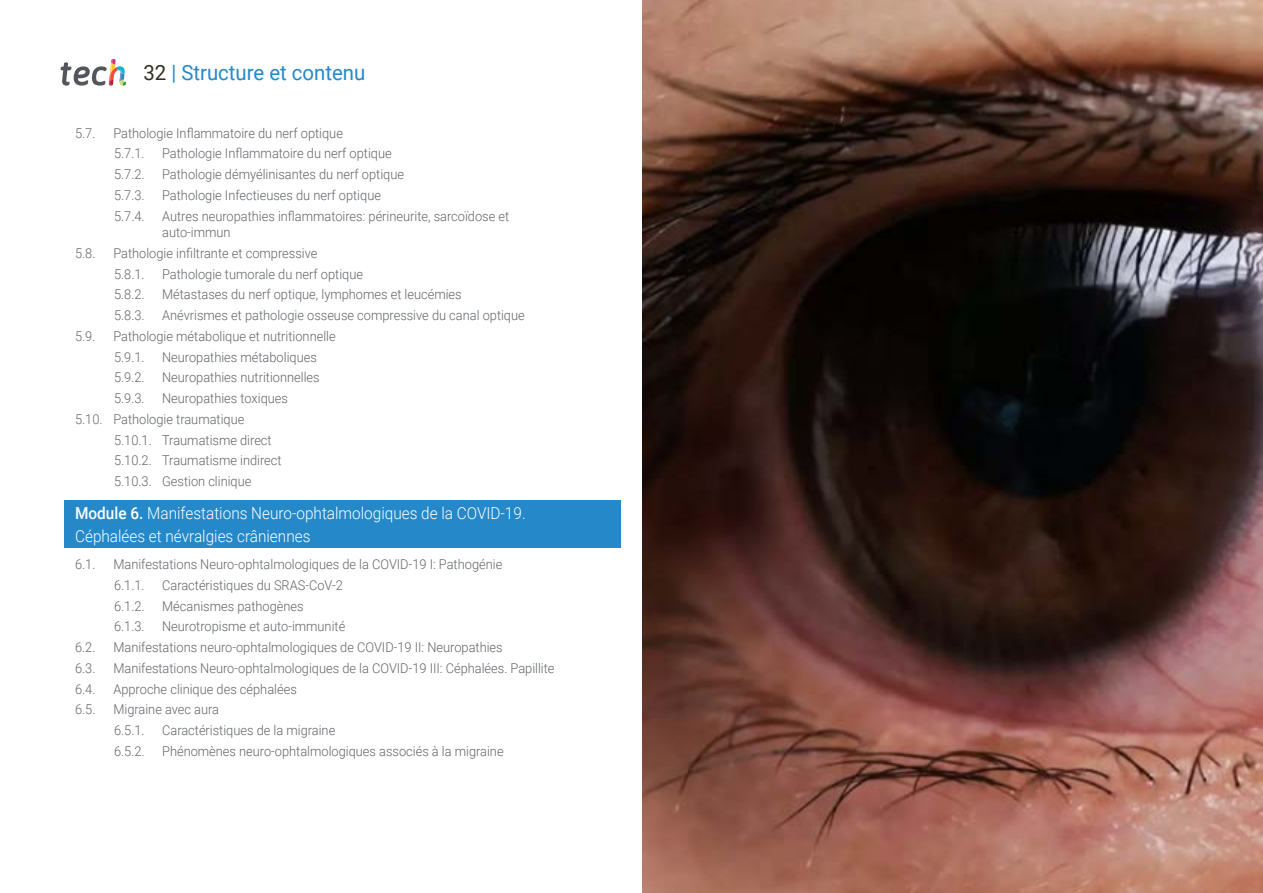
<style>
.page{position:relative;width:1263px;height:893px;background:#fff}
.page>*{position:absolute;margin:0;border:0;box-sizing:border-box;transform-origin:0 0}
.t1{font:21px "Roboto";color:#2488c9}
.t2{font:300 16.5px/22.5px "Roboto";color:#fff;scale:.93 1}
.t3{font:300 13.5px/20.7px "Roboto";color:#61646a;scale:.95 1}
.s1{color:#312e20}
.s2{font-weight:500}
</style>
<div class="page">
<svg style="left:61px;top:59px;width:65px;height:27px"></svg>
<div style="left:64px;top:501px;width:557px;height:47px;background:#2488c9"></div>
<img style="left:642px;top:0;width:621px;height:893px">
<h1 class="t1" style="left:144px;top:57px;width:223px"><span class="s1">32</span> | Structure et contenu</h1>
<p class="t3" style="left:75px;top:122px;width:23px">5.7.</p>
<p class="t3" style="left:113px;top:122px;width:243px">Pathologie Inflammatoire du nerf optique<br>5.7.1.</p>
<p class="t3" style="left:162px;top:143px;width:243px">Pathologie Inflammatoire du nerf optique</p>
<p class="t3" style="left:114px;top:164px;width:34px">5.7.2.</p>
<p class="t3" style="left:162px;top:164px;width:256px">Pathologie démyélinisantes du nerf optique</p>
<p class="t3" style="left:114px;top:184px;width:34px">5.7.3.</p>
<p class="t3" style="left:162px;top:184px;width:232px">Pathologie Infectieuses du nerf optique</p>
<p class="t3" style="left:114px;top:205px;width:34px">5.7.4.</p>
<p class="t3" style="left:162px;top:207px;width:367px;line-height:16.5px">Autres neuropathies inflammatoires: périneurite, sarcoïdose et auto-immun</p>
<p class="t3" style="left:75px;top:242px;width:23px">5.8.</p>
<p class="t3" style="left:113px;top:242px;width:216px">Pathologie infiltrante et compressive<br>5.8.1.</p>
<p class="t3" style="left:162px;top:263px;width:213px">Pathologie tumorale du nerf optique</p>
<p class="t3" style="left:114px;top:284px;width:34px">5.8.2.</p>
<p class="t3" style="left:162px;top:284px;width:317px">Métastases du nerf optique, lymphomes et leucémies</p>
<p class="t3" style="left:114px;top:305px;width:34px">5.8.3.</p>
<p class="t3" style="left:162px;top:305px;width:383px">Anévrismes et pathologie osseuse compressive du canal optique</p>
<p class="t3" style="left:75px;top:325px;width:23px">5.9.</p>
<p class="t3" style="left:113px;top:325px;width:236px">Pathologie métabolique et nutritionnelle<br>5.9.1.</p>
<p class="t3" style="left:162px;top:346px;width:164px">Neuropathies métaboliques</p>
<p class="t3" style="left:114px;top:367px;width:34px">5.9.2.</p>
<p class="t3" style="left:162px;top:367px;width:167px">Neuropathies nutritionnelles</p>
<p class="t3" style="left:114px;top:388px;width:34px">5.9.3.</p>
<p class="t3" style="left:75px;top:388px;width:226px;text-indent:87px">Neuropathies toxiques<br>5.10. Pathologie traumatique</p>
<p class="t3" style="left:114px;top:429px;width:178px">5.10.1. Traumatisme direct<br>5.10.2. Traumatisme indirect<br>5.10.3. Gestion clinique</p>
<p class="t2" style="left:75px;top:502px;width:486px"><span class="s2">Module 6.</span> Manifestations Neuro-ophtalmologiques de la COVID-19.<br>Céphalées et névralgies crâniennes</p>
<p class="t3" style="left:75px;top:553px;width:23px">6.1.</p>
<p class="t3" style="left:113px;top:553px;width:411px">Manifestations Neuro-ophtalmologiques de la COVID-19 I: Pathogénie<br>6.1.1.</p>
<p class="t3" style="left:162px;top:574px;width:192px">Caractéristiques du SRAS-CoV-2</p>
<p class="t3" style="left:114px;top:595px;width:34px">6.1.2.</p>
<p class="t3" style="left:162px;top:595px;width:150px">Mécanismes pathogènes</p>
<p class="t3" style="left:114px;top:616px;width:34px">6.1.3.</p>
<p class="t3" style="left:162px;top:616px;width:194px">Neurotropisme et auto-immunité</p>
<p class="t3" style="left:75px;top:636px;width:23px">6.2.</p>
<p class="t3" style="left:113px;top:636px;width:411px">Manifestations neuro-ophtalmologiques de COVID-19 II: Neuropathies</p>
<p class="t3" style="left:75px;top:657px;width:23px">6.3.</p>
<p class="t3" style="left:113px;top:657px;width:466px">Manifestations Neuro-ophtalmologiques de la COVID-19 III: Céphalées. Papillite</p>
<p class="t3" style="left:75px;top:678px;width:23px">6.4.</p>
<p class="t3" style="left:113px;top:678px;width:195px">Approche clinique des céphalées</p>
<p class="t3" style="left:75px;top:699px;width:23px">6.5.</p>
<p class="t3" style="left:113px;top:699px;width:113px">Migraine avec aura<br>6.5.1.</p>
<p class="t3" style="left:162px;top:719px;width:184px">Caractéristiques de la migraine</p>
<p class="t3" style="left:114px;top:740px;width:34px">6.5.2.</p>
<p class="t3" style="left:162px;top:740px;width:361px">Phénomènes neuro-ophtalmologiques associés à la migraine</p>
</div>
